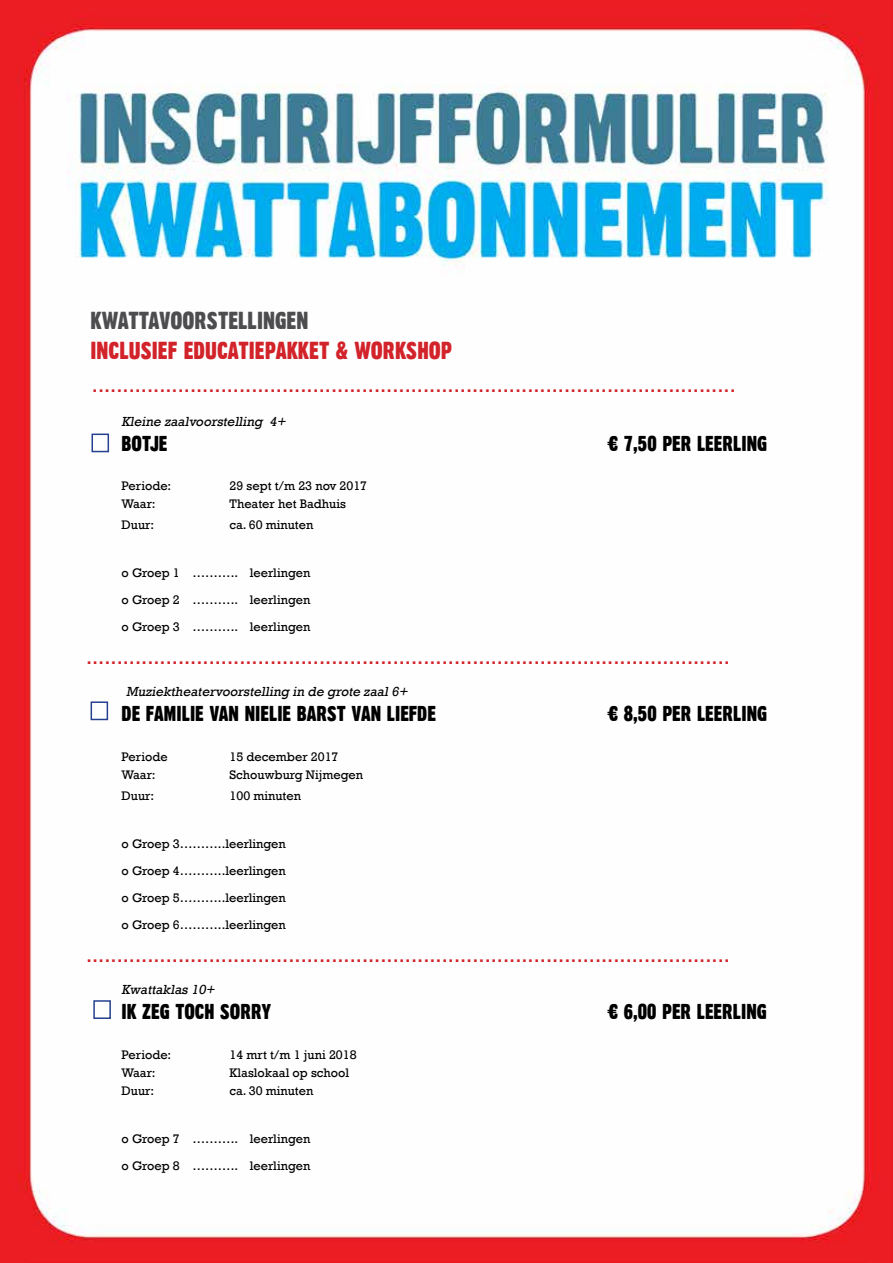
<style>
.page{position:relative;width:893px;height:1263px;background:#fff}
.page>*{position:absolute;margin:0;border:0;box-sizing:border-box;transform-origin:0 0}
.t1{font:24px "Thick Goth";color:#d2232a}
.t2{font:24px "Thick Goth";color:#4d4d4f}
.t3{font:21px "Rockwell";color:#d2232a}
.t4{font:21px "Thick Goth";color:#000}
.t5{font:italic 13.5px "Rockwell";color:#000}
.t6{font:12.75px/27px "Rockwell";color:#000;text-align:justify}
</style>
<div class="page">
<img style="left:0;top:0;width:893px;height:1263px">
<div style="left:92px;top:434px;width:17px;height:18px;border:2px solid #25408f"></div>
<div style="left:93px;top:1000px;width:18px;height:19px;border:2px solid #25408f"></div>
<div style="left:91px;top:701px;width:17px;height:19px;border:2px solid #25408f"></div>
<h1 class="t2" style="left:91px;top:306px;width:219px">KWATTAVOORSTELLINGEN</h1>
<h1 class="t1" style="left:91px;top:336px;width:363px">INCLUSIEF EDUCATIEPAKKET &amp; WORKSHOP</h1>
<h2 class="t3" style="left:92px;top:370px;width:645px">.........................................................................................................</h2>
<p class="t5" style="left:122px;top:412px;width:169px">Kleine zaalvoorstelling 4+</p>
<h2 class="t4" style="left:122px;top:431px;width:47px">BOTJE</h2>
<h2 class="t4" style="left:608px;top:431px;width:161px">€ 7,50 PER LEERLING</h2>
<p class="t6" style="left:122px;top:472px;width:51px">Periode:</p>
<p class="t6" style="left:230px;top:472px;width:139px">29 sept t/m 23 nov 2017</p>
<p class="t6" style="left:122px;top:490px;width:36px">Waar:</p>
<p class="t6" style="left:230px;top:490px;width:118px">Theater het Badhuis</p>
<p class="t6" style="left:122px;top:511px;width:34px">Duur:</p>
<p class="t6" style="left:230px;top:511px;width:85px">ca. 60 minuten</p>
<p class="t6" style="left:122px;top:559px;width:190px">o Groep 1 ……….. leerlingen o Groep 2 ……….. leerlingen o Groep 3 ……….. leerlingen</p>
<h2 class="t3" style="left:86px;top:641px;width:645px">.........................................................................................................</h2>
<p class="t5" style="left:126px;top:682px;width:286px">Muziektheatervoorstelling in de grote zaal6+</p>
<h2 class="t4" style="left:122px;top:701px;width:316px">DE FAMILIE VAN NIELIE BARST VAN LIEFDE</h2>
<h2 class="t4" style="left:608px;top:701px;width:161px">€ 8,50 PER LEERLING</h2>
<p class="t6" style="left:122px;top:743px;width:48px">Periode</p>
<p class="t6" style="left:230px;top:743px;width:110px">15 december 2017</p>
<p class="t6" style="left:122px;top:761px;width:36px">Waar:</p>
<p class="t6" style="left:230px;top:761px;width:135px">Schouwburg Nijmegen</p>
<p class="t6" style="left:122px;top:782px;width:34px">Duur:</p>
<p class="t6" style="left:230px;top:782px;width:73px">100 minuten</p>
<p class="t6" style="left:122px;top:830px;width:166px">o Groep 3………..leerlingen o Groep 4………..leerlingen o Groep 5………..leerlingen o Groep 6………..leerlingen</p>
<h2 class="t3" style="left:86px;top:939px;width:645px">.........................................................................................................</h2>
<p class="t5" style="left:122px;top:979px;width:98px">Kwattaklas10+</p>
<h2 class="t4" style="left:122px;top:999px;width:152px">IK ZEG TOCH SORRY</h2>
<h2 class="t4" style="left:607px;top:999px;width:161px">€ 6,00 PER LEERLING</h2>
<p class="t6" style="left:122px;top:1040px;width:51px">Periode:</p>
<p class="t6" style="left:230px;top:1040px;width:129px">14 mrt t/m 1 juni 2018</p>
<p class="t6" style="left:122px;top:1058px;width:36px">Waar:</p>
<p class="t6" style="left:230px;top:1058px;width:121px">Klaslokaal op school</p>
<p class="t6" style="left:122px;top:1076px;width:34px">Duur:</p>
<p class="t6" style="left:230px;top:1076px;width:85px">ca. 30 minuten</p>
<p class="t6" style="left:122px;top:1124px;width:190px">o Groep 7 ……….. leerlingen o Groep 8 ……….. leerlingen</p>
</div>
